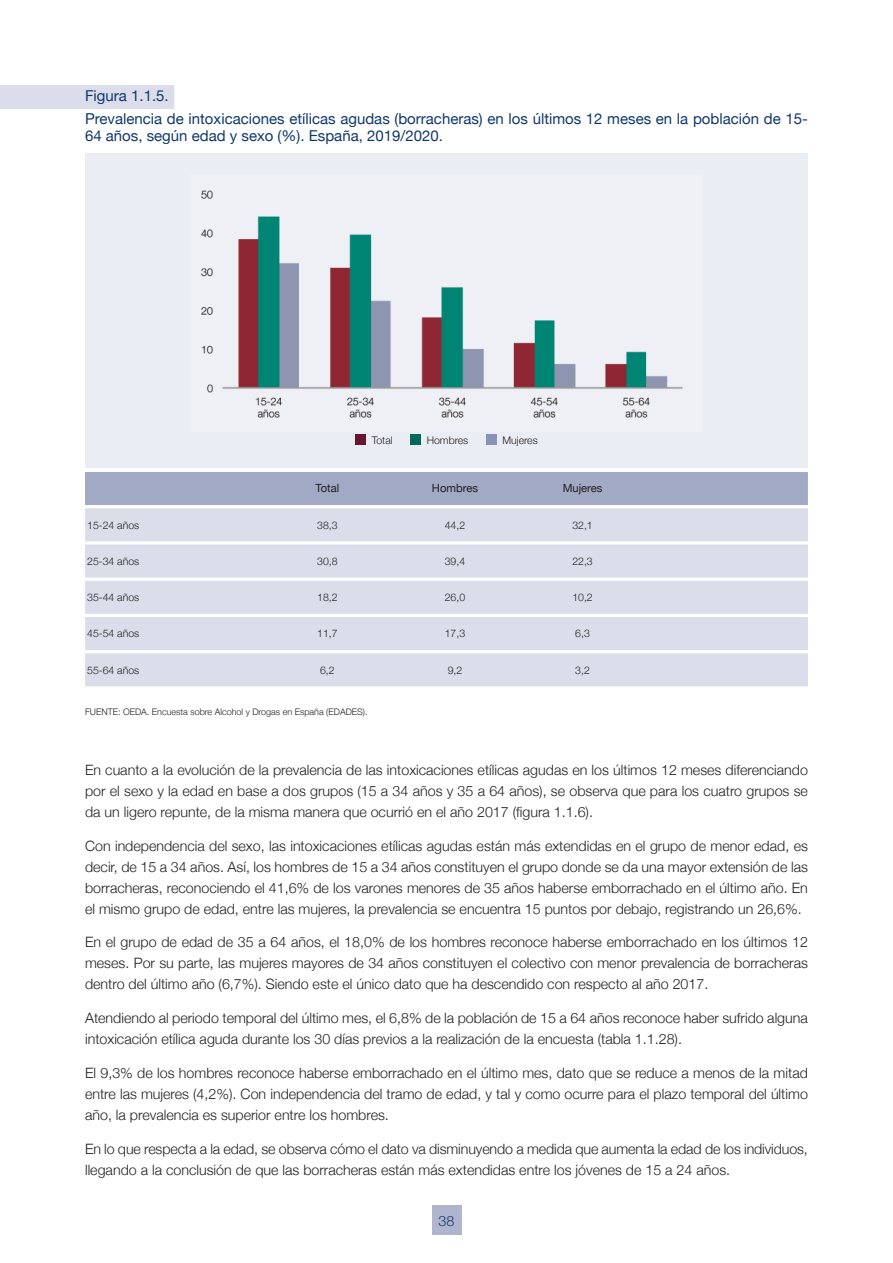
<style>
.page{position:relative;width:893px;height:1263px;background:#fff}
.page>*{position:absolute;margin:0;border:0;box-sizing:border-box;transform-origin:0 0}
.t1{font:15px/23.7px "Helvetica Neue";color:#11386d}
.t2{font:300 14.25px/21px "Helvetica Neue";color:#231f20;text-align:justify}
.t3{font:300 14.25px "Helvetica Neue";color:#11386d}
.t4{font:11.25px "Helvetica Neue";color:#231f20}
.t5{font:300 10.5px "Helvetica Neue";color:#231f20}
.t6{font:300 9px "Helvetica Neue";color:#231f20}
</style>
<div class="page">
<div style="left:432px;top:1205px;width:29px;height:30px;background:#afb5ce"></div>
<div style="left:0;top:85px;width:174px;height:24px;background:#dbdeea"></div>
<div style="left:85px;top:153px;width:723px;height:315px;background:#ebedf4"></div>
<img style="left:201px;top:190px;width:482px;height:228px">
<div style="left:355px;top:434px;width:11px;height:10px;background:#641633"></div>
<div style="left:410px;top:434px;width:11px;height:10px;background:#056959"></div>
<div style="left:486px;top:434px;width:10px;height:10px;background:#8993b5"></div>
<div style="left:85px;top:472px;width:723px;height:33px;background:#a1a9c5"></div>
<div style="left:85px;top:508px;width:723px;height:33px;background:#dbdeea"></div>
<div style="left:85px;top:544px;width:723px;height:33px;background:#dbdeea"></div>
<div style="left:85px;top:581px;width:723px;height:33px;background:#dbdeea"></div>
<div style="left:85px;top:617px;width:723px;height:33px;background:#dbdeea"></div>
<div style="left:85px;top:653px;width:723px;height:33px;background:#dbdeea"></div>
<p class="t1" style="left:85px;top:83px;width:724px">Figura 1.1.5.<br>Prevalencia de intoxicaciones etílicas agudas (borracheras) en los últimos 12 meses en la población de 15-</p>
<p class="t1" style="left:85px;top:124px;width:359px">64 años, según edad y sexo (%). España, 2019/2020.</p>
<p class="t5" style="left:372px;top:434px;width:23px">Total</p>
<p class="t5" style="left:427px;top:434px;width:43px">Hombres</p>
<p class="t5" style="left:502px;top:434px;width:37px">Mujeres</p>
<p class="t4" style="left:316px;top:482px;width:25px">Total</p>
<p class="t4" style="left:432px;top:482px;width:48px">Hombres</p>
<p class="t4" style="left:563px;top:482px;width:41px">Mujeres</p>
<p class="t5" style="left:87px;top:518px;width:54px">15-24 años</p>
<p class="t5" style="left:317px;top:518px;width:22px">38,3</p>
<p class="t5" style="left:445px;top:518px;width:22px">44,2</p>
<p class="t5" style="left:572px;top:518px;width:22px">32,1</p>
<p class="t5" style="left:87px;top:555px;width:54px">25-34 años</p>
<p class="t5" style="left:317px;top:555px;width:22px">30,8</p>
<p class="t5" style="left:445px;top:555px;width:22px">39,4</p>
<p class="t5" style="left:572px;top:555px;width:22px">22,3</p>
<p class="t5" style="left:87px;top:591px;width:54px">35-44 años</p>
<p class="t5" style="left:317px;top:591px;width:22px">18,2</p>
<p class="t5" style="left:445px;top:591px;width:22px">26,0</p>
<p class="t5" style="left:572px;top:591px;width:22px">10,2</p>
<p class="t5" style="left:87px;top:627px;width:54px">45-54 años</p>
<p class="t5" style="left:317px;top:627px;width:22px">11,7</p>
<p class="t5" style="left:445px;top:627px;width:22px">17,3</p>
<p class="t5" style="left:575px;top:627px;width:16px">6,3</p>
<p class="t5" style="left:87px;top:663px;width:54px">55-64 años</p>
<p class="t5" style="left:320px;top:663px;width:16px">6,2</p>
<p class="t5" style="left:448px;top:663px;width:16px">9,2</p>
<p class="t5" style="left:575px;top:663px;width:16px">3,2</p>
<p class="t6" style="left:85px;top:706px;width:284px">FUENTE: OEDA. Encuesta sobre Alcohol y Drogas en España (EDADES).</p>
<p class="t2" style="left:85px;top:759px;width:724px">En cuanto a la evolución de la prevalencia de las intoxicaciones etílicas agudas en los últimos 12 meses diferenciando por el sexo y la edad en base a dos grupos (15 a 34 años y 35 a 64 años), se observa que para los cuatro grupos se da un ligero repunte, de la misma manera que ocurrió en el año 2017 (figura 1.1.6).</p>
<p class="t2" style="left:85px;top:835px;width:724px">Con independencia del sexo, las intoxicaciones etílicas agudas están más extendidas en el grupo de menor edad, es decir, de 15 a 34 años. Así, los hombres de 15 a 34 años constituyen el grupo donde se da una mayor extensión de las borracheras, reconociendo el 41,6% de los varones menores de 35 años haberse emborrachado en el último año. En el mismo grupo de edad, entre las mujeres, la prevalencia se encuentra 15 puntos por debajo, registrando un 26,6%.</p>
<p class="t2" style="left:85px;top:931px;width:724px">En el grupo de edad de 35 a 64 años, el 18,0% de los hombres reconoce haberse emborrachado en los últimos 12 meses. Por su parte, las mujeres mayores de 34 años constituyen el colectivo con menor prevalencia de borracheras dentro del último año (6,7%). Siendo este el único dato que ha descendido con respecto al año 2017.</p>
<p class="t2" style="left:85px;top:1007px;width:724px">Atendiendo al periodo temporal del último mes, el 6,8% de la población de 15 a 64 años reconoce haber sufrido alguna intoxicación etílica aguda durante los 30 días previos a la realización de la encuesta (tabla 1.1.28).</p>
<p class="t2" style="left:85px;top:1062px;width:724px">El 9,3% de los hombres reconoce haberse emborrachado en el último mes, dato que se reduce a menos de la mitad entre las mujeres (4,2%). Con independencia del tramo de edad, y tal y como ocurre para el plazo temporal del último año, la prevalencia es superior entre los hombres.</p>
<p class="t2" style="left:85px;top:1138px;width:724px">En lo que respecta a la edad, se observa cómo el dato va disminuyendo a medida que aumenta la edad de los individuos, llegando a la conclusión de que las borracheras están más extendidas entre los jóvenes de 15 a 24 años.</p>
<p class="t3" style="left:439px;top:1212px;width:17px">38</p>
</div>
